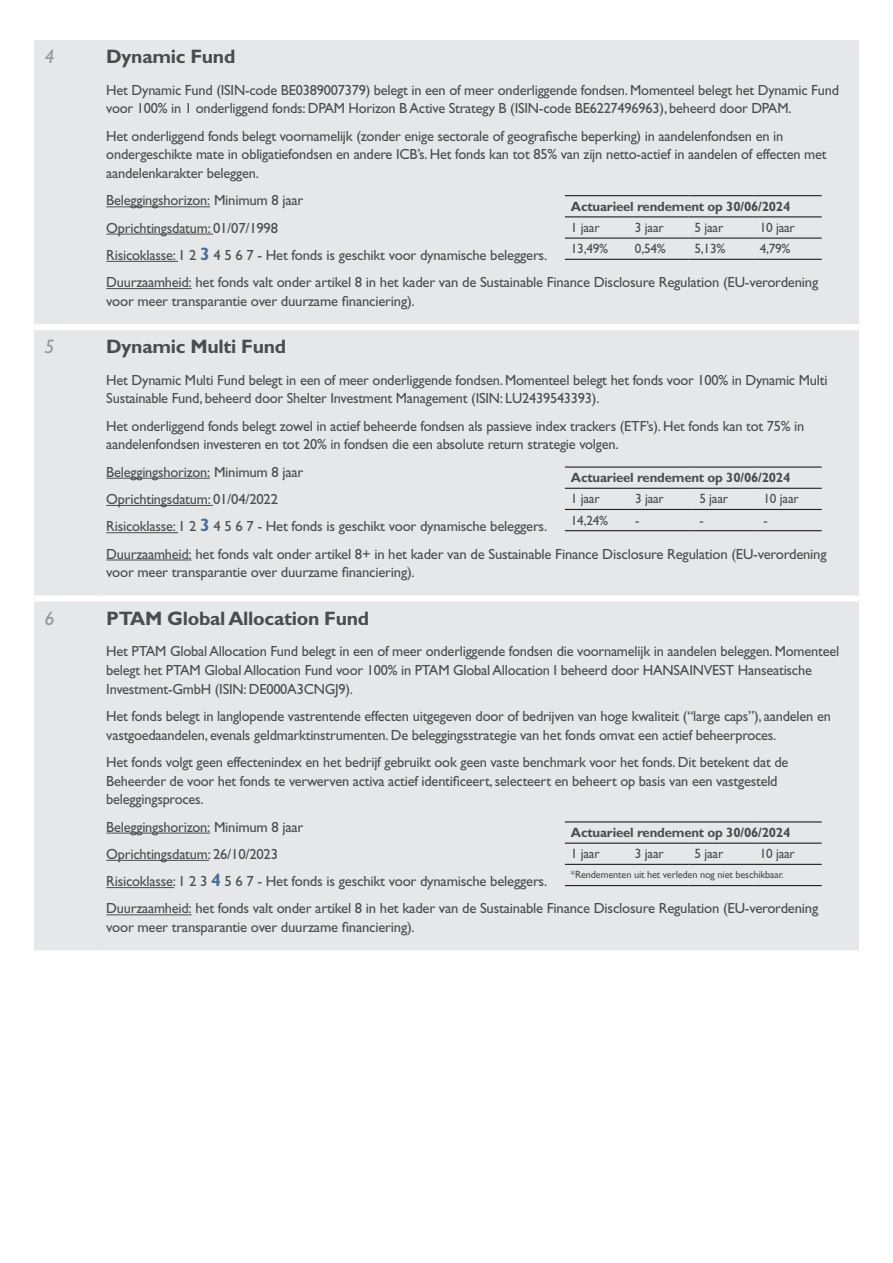
<style>
.page{position:relative;width:893px;height:1263px;background:#fff}
.page>*{position:absolute;margin:0;border:0;box-sizing:border-box;transform-origin:0 0}
.t1{font:700 19.5px "Gill Sans Std";letter-spacing:-.015em;color:#4b4c4d}
.t2{font:italic 19.5px "Gill Sans Std";color:#939598}
.t3{font:14.7px/18.8px "Gill Sans Std";letter-spacing:-.015em;color:#4b4c4d}
.t4{font:700 13.5px/21.1px "Gill Sans Std";letter-spacing:-.015em;color:#4b4c4d}
.t5{font:13.5px "Gill Sans Std";letter-spacing:-.015em;color:#4b4c4d}
.t6{font:10.5px "Gill Sans Std";letter-spacing:-.015em;color:#4b4c4d}
.s1{font-weight:700;font-size:18px;color:#456f9d}
.s2{font-weight:400}
</style>
<div class="page">
<div style="left:34px;top:40px;width:825px;height:910px;background:#e6e7e9"></div>
<div style="left:102px;top:324px;width:757px;height:6px;background:#fff"></div>
<div style="left:102px;top:595px;width:757px;height:6px;background:#fff"></div>
<div style="left:34px;top:324px;width:68px;height:6px;background:#fff"></div>
<div style="left:34px;top:595px;width:68px;height:6px;background:#fff"></div>
<hr style="left:106px;top:206px;width:104px;height:1px;background:#4b4c4d">
<hr style="left:106px;top:234px;width:107px;height:1px;background:#4b4c4d">
<hr style="left:106px;top:261px;width:72px;height:1px;background:#4b4c4d">
<hr style="left:106px;top:288px;width:86px;height:1px;background:#4b4c4d">
<hr style="left:565px;top:195px;width:64px;height:1px;background:#231f20">
<hr style="left:629px;top:195px;width:59px;height:1px;background:#231f20">
<hr style="left:688px;top:195px;width:66px;height:1px;background:#231f20">
<hr style="left:754px;top:195px;width:68px;height:1px;background:#231f20">
<hr style="left:565px;top:216px;width:64px;height:1px;background:#231f20">
<hr style="left:629px;top:216px;width:59px;height:1px;background:#231f20">
<hr style="left:688px;top:216px;width:66px;height:1px;background:#231f20">
<hr style="left:754px;top:216px;width:68px;height:1px;background:#231f20">
<hr style="left:565px;top:238px;width:64px;height:1px;background:#231f20">
<hr style="left:629px;top:238px;width:59px;height:1px;background:#231f20">
<hr style="left:688px;top:238px;width:66px;height:1px;background:#231f20">
<hr style="left:754px;top:238px;width:68px;height:1px;background:#231f20">
<hr style="left:565px;top:259px;width:64px;height:1px;background:#231f20">
<hr style="left:629px;top:259px;width:59px;height:1px;background:#231f20">
<hr style="left:688px;top:259px;width:66px;height:1px;background:#231f20">
<hr style="left:754px;top:259px;width:68px;height:1px;background:#231f20">
<hr style="left:106px;top:478px;width:104px;height:1px;background:#4b4c4d">
<hr style="left:106px;top:505px;width:107px;height:1px;background:#4b4c4d">
<hr style="left:106px;top:532px;width:72px;height:1px;background:#4b4c4d">
<hr style="left:106px;top:560px;width:86px;height:1px;background:#4b4c4d">
<hr style="left:565px;top:466px;width:64px;height:2px;background:#231f20">
<hr style="left:629px;top:466px;width:64px;height:2px;background:#231f20">
<hr style="left:693px;top:466px;width:64px;height:2px;background:#231f20">
<hr style="left:757px;top:466px;width:65px;height:2px;background:#231f20">
<hr style="left:565px;top:488px;width:64px;height:1px;background:#231f20">
<hr style="left:629px;top:488px;width:64px;height:1px;background:#231f20">
<hr style="left:693px;top:488px;width:64px;height:1px;background:#231f20">
<hr style="left:757px;top:488px;width:65px;height:1px;background:#231f20">
<hr style="left:565px;top:509px;width:64px;height:1px;background:#231f20">
<hr style="left:629px;top:509px;width:64px;height:1px;background:#231f20">
<hr style="left:693px;top:509px;width:64px;height:1px;background:#231f20">
<hr style="left:757px;top:509px;width:65px;height:1px;background:#231f20">
<hr style="left:565px;top:530px;width:64px;height:1px;background:#231f20">
<hr style="left:629px;top:530px;width:64px;height:1px;background:#231f20">
<hr style="left:693px;top:530px;width:64px;height:1px;background:#231f20">
<hr style="left:757px;top:530px;width:65px;height:1px;background:#231f20">
<hr style="left:106px;top:833px;width:104px;height:1px;background:#4b4c4d">
<hr style="left:106px;top:860px;width:103px;height:1px;background:#4b4c4d">
<hr style="left:106px;top:887px;width:68px;height:1px;background:#4b4c4d">
<hr style="left:106px;top:914px;width:86px;height:1px;background:#4b4c4d">
<hr style="left:565px;top:821px;width:64px;height:1px;background:#231f20">
<hr style="left:629px;top:821px;width:59px;height:1px;background:#231f20">
<hr style="left:688px;top:821px;width:66px;height:1px;background:#231f20">
<hr style="left:754px;top:821px;width:68px;height:1px;background:#231f20">
<hr style="left:565px;top:842px;width:64px;height:2px;background:#231f20">
<hr style="left:629px;top:842px;width:59px;height:2px;background:#231f20">
<hr style="left:688px;top:842px;width:66px;height:2px;background:#231f20">
<hr style="left:754px;top:842px;width:68px;height:2px;background:#231f20">
<hr style="left:565px;top:864px;width:64px;height:1px;background:#231f20">
<hr style="left:629px;top:864px;width:59px;height:1px;background:#231f20">
<hr style="left:688px;top:864px;width:66px;height:1px;background:#231f20">
<hr style="left:754px;top:864px;width:68px;height:1px;background:#231f20">
<hr style="left:565px;top:885px;width:64px;height:1px;background:#231f20">
<hr style="left:629px;top:885px;width:59px;height:1px;background:#231f20">
<hr style="left:688px;top:885px;width:66px;height:1px;background:#231f20">
<hr style="left:754px;top:885px;width:68px;height:1px;background:#231f20">
<p class="t2" style="left:45px;top:45px;width:12px">4</p>
<p class="t1" style="left:106px;top:45px;width:131px">Dynamic Fund</p>
<p class="t3" style="left:106px;top:80px;width:734px">Het Dynamic Fund (ISIN-code BE0389007379) belegt in een of meer onderliggende fondsen. Momenteel belegt het Dynamic Fund voor 100% in 1 onderliggend fonds: DPAM Horizon B Active Strategy B (ISIN-code BE6227496963), beheerd door DPAM.</p>
<p class="t3" style="left:106px;top:126px;width:722px">Het onderliggend fonds belegt voornamelijk (zonder enige sectorale of geografische beperking) in aandelenfondsen en in ondergeschikte mate in obligatiefondsen en andere ICB’s. Het fonds kan tot 85% van zijn netto-actief in aandelen of effecten met aandelenkarakter beleggen.</p>
<p class="t3" style="left:106px;top:187px;width:442px;line-height:27.3px">Beleggingshorizon: Minimum 8 jaar<br>Oprichtingsdatum: 01/07/1998<br>Risicoklasse: 1 2 <span class="s1">3</span> 4 5 6 7 - Het fonds is geschikt voor dynamische beleggers.</p>
<p class="t4" style="left:571px;top:196px;width:221px">Actuarieel rendement op 30/06/2024<br><span class="s2">1 jaar</span></p>
<p class="t5" style="left:635px;top:220px;width:30px">3 jaar</p>
<p class="t5" style="left:694px;top:220px;width:30px">5 jaar</p>
<p class="t5" style="left:760px;top:220px;width:37px">10 jaar</p>
<p class="t5" style="left:571px;top:241px;width:39px">13,49%</p>
<p class="t5" style="left:635px;top:241px;width:32px">0,54%</p>
<p class="t5" style="left:694px;top:241px;width:32px">5,13%</p>
<p class="t5" style="left:760px;top:241px;width:32px">4,79%</p>
<p class="t3" style="left:106px;top:273px;width:713px">Duurzaamheid: het fonds valt onder artikel 8 in het kader van de Sustainable Finance Disclosure Regulation (EU-verordening voor meer transparantie over duurzame financiering).</p>
<p class="t2" style="left:45px;top:335px;width:12px">5</p>
<p class="t1" style="left:106px;top:335px;width:181px">Dynamic Multi Fund</p>
<p class="t3" style="left:106px;top:370px;width:723px">Het Dynamic Multi Fund belegt in een of meer onderliggende fondsen. Momenteel belegt het fonds voor 100% in Dynamic Multi<br>Sustainable Fund, beheerd door Shelter Investment Management (ISIN: LU2439543393).</p>
<p class="t3" style="left:106px;top:416px;width:699px">Het onderliggend fonds belegt zowel in actief beheerde fondsen als passieve index trackers (ETF’s). Het fonds kan tot 75% in aandelenfondsen investeren en tot 20% in fondsen die een absolute return strategie volgen.</p>
<p class="t3" style="left:106px;top:458px;width:442px;line-height:27.3px">Beleggingshorizon: Minimum 8 jaar<br>Oprichtingsdatum: 01/04/2022<br>Risicoklasse: 1 2 <span class="s1">3</span> 4 5 6 7 - Het fonds is geschikt voor dynamische beleggers.</p>
<p class="t4" style="left:571px;top:467px;width:221px">Actuarieel rendement op 30/06/2024<br><span class="s2">1 jaar</span></p>
<p class="t5" style="left:635px;top:491px;width:30px">3 jaar</p>
<p class="t5" style="left:699px;top:491px;width:30px">5 jaar</p>
<p class="t5" style="left:763px;top:491px;width:37px">10 jaar</p>
<p class="t5" style="left:571px;top:512px;width:39px">14,24%</p>
<p class="t5" style="left:635px;top:512px;width:6px">-</p>
<p class="t5" style="left:699px;top:512px;width:6px">-</p>
<p class="t5" style="left:763px;top:512px;width:6px">-</p>
<p class="t3" style="left:106px;top:544px;width:722px">Duurzaamheid: het fonds valt onder artikel 8+ in het kader van de Sustainable Finance Disclosure Regulation (EU-verordening voor meer transparantie over duurzame financiering).</p>
<p class="t2" style="left:45px;top:607px;width:12px">6</p>
<p class="t1" style="left:106px;top:606px;width:264px">PTAM Global Allocation Fund</p>
<p class="t3" style="left:106px;top:642px;width:734px">Het PTAM Global Allocation Fund belegt in een of meer onderliggende fondsen die voornamelijk in aandelen beleggen. Momenteel belegt het PTAM Global Allocation Fund voor 100% in PTAM Global Allocation I beheerd door HANSAINVEST Hanseatische<br>Investment-GmbH (ISIN: DE000A3CNGJ9).</p>
<p class="t3" style="left:106px;top:707px;width:726px">Het fonds belegt in langlopende vastrentende effecten uitgegeven door of bedrijven van hoge kwaliteit (“large caps”), aandelen en vastgoedaandelen, evenals geldmarktinstrumenten. De beleggingsstrategie van het fonds omvat een actief beheerproces.</p>
<p class="t3" style="left:106px;top:753px;width:684px">Het fonds volgt geen effectenindex en het bedrijf gebruikt ook geen vaste benchmark voor het fonds. Dit betekent dat de<br>Beheerder de voor het fonds te verwerven activa actief identificeert, selecteert en beheert op basis van een vastgesteld beleggingsproces.</p>
<p class="t3" style="left:106px;top:813px;width:442px;line-height:27.3px">Beleggingshorizon: Minimum 8 jaar<br>Oprichtingsdatum: 26/10/2023<br>Risicoklasse: 1 2 3 <span class="s1">4</span> 5 6 7 - Het fonds is geschikt voor dynamische beleggers.</p>
<p class="t4" style="left:571px;top:822px;width:221px">Actuarieel rendement op 30/06/2024<br><span class="s2">1 jaar</span></p>
<p class="t5" style="left:635px;top:846px;width:30px">3 jaar</p>
<p class="t5" style="left:694px;top:846px;width:30px">5 jaar</p>
<p class="t5" style="left:760px;top:846px;width:37px">10 jaar</p>
<p class="t6" style="left:571px;top:868px;width:214px">*Rendementen uit het verleden nog niet beschikbaar.</p>
<p class="t3" style="left:106px;top:899px;width:713px">Duurzaamheid: het fonds valt onder artikel 8 in het kader van de Sustainable Finance Disclosure Regulation (EU-verordening voor meer transparantie over duurzame financiering).</p>
</div>
